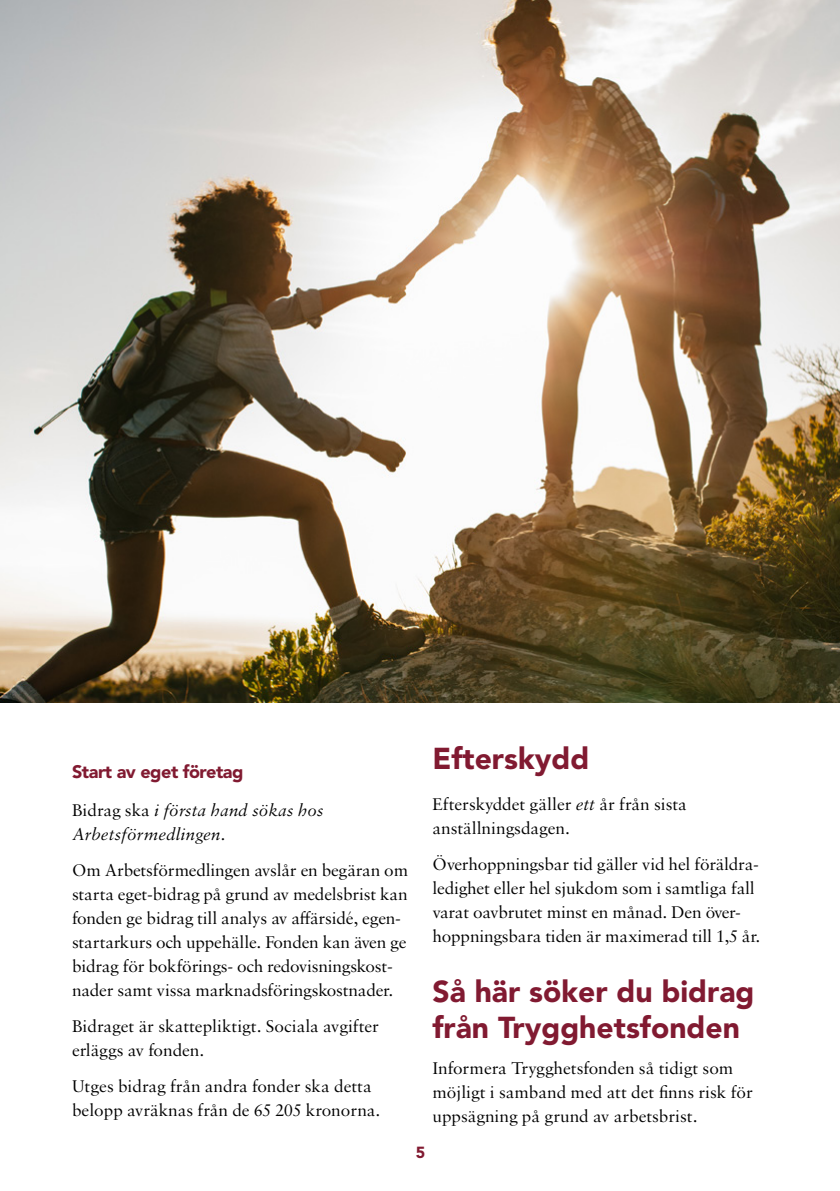
<style>
.page{position:relative;width:840px;height:1191px;background:#fff}
.page>*{position:absolute;margin:0;border:0;box-sizing:border-box;transform-origin:0 0}
.t1{font:900 30px/36px "Avenir LT Std";color:#811a31}
.t2{font:18px/24px "Sabon MT Std";letter-spacing:-.01em;color:#000}
.t3{font:italic 18px/24px "Sabon MT Std";color:#000}
.t4{font:900 18px "Avenir LT Std";letter-spacing:-.025em;color:#811a31}
.t5{font:900 16px "Avenir LT Std";color:#811a31}
.s1{font-style:normal}
.s2{font-style:italic}
</style>
<div class="page">
<img style="left:0;top:0;width:839px;height:702px">
<p class="t4" style="left:72px;top:760px;width:173px">Start av eget företag</p>
<p class="t3" style="left:72px;top:798px;width:253px"><span class="s1">Bidrag ska</span> i första hand sökas hos<br>Arbetsförmedlingen.</p>
<p class="t2" style="left:72px;top:858px;width:337px">Om Arbetsförmedlingen avslår en begäran om starta eget-bidrag på grund av medelsbrist kan fonden ge bidrag till analys av affärsidé, egen&shy;startarkurs och uppehälle. Fonden kan även ge bidrag för bokförings- och redovisningskost&shy;nader samt vissa marknadsföringskostnader.</p>
<p class="t2" style="left:72px;top:1014px;width:308px">Bidraget är skattepliktigt. Sociala avgifter erläggs av fonden.</p>
<p class="t2" style="left:72px;top:1074px;width:310px">Utges bidrag från andra fonder ska detta belopp avräknas från de 65 205 kronorna.</p>
<h1 class="t1" style="left:432px;top:740px;width:158px">Efterskydd</h1>
<p class="t2" style="left:432px;top:792px;width:256px">Efterskyddet gäller <span class="s2">ett</span> år från sista anställningsdagen.</p>
<p class="t2" style="left:432px;top:852px;width:329px">Överhoppningsbar tid gäller vid hel föräldra&shy;ledighet eller hel sjukdom som i samtliga fall varat oavbrutet minst en månad. Den över&shy;hoppningsbara tiden är maximerad till 1,5 år.</p>
<h1 class="t1" style="left:432px;top:973px;width:323px">Så här söker du bidrag från Trygghetsfonden</h1>
<p class="t2" style="left:432px;top:1056px;width:322px">Informera Trygghetsfonden så tidigt som möjligt i samband med att det finns risk för uppsägning på grund av arbetsbrist.</p>
<p class="t5" style="left:415px;top:1143px;width:11px">5</p>
</div>
